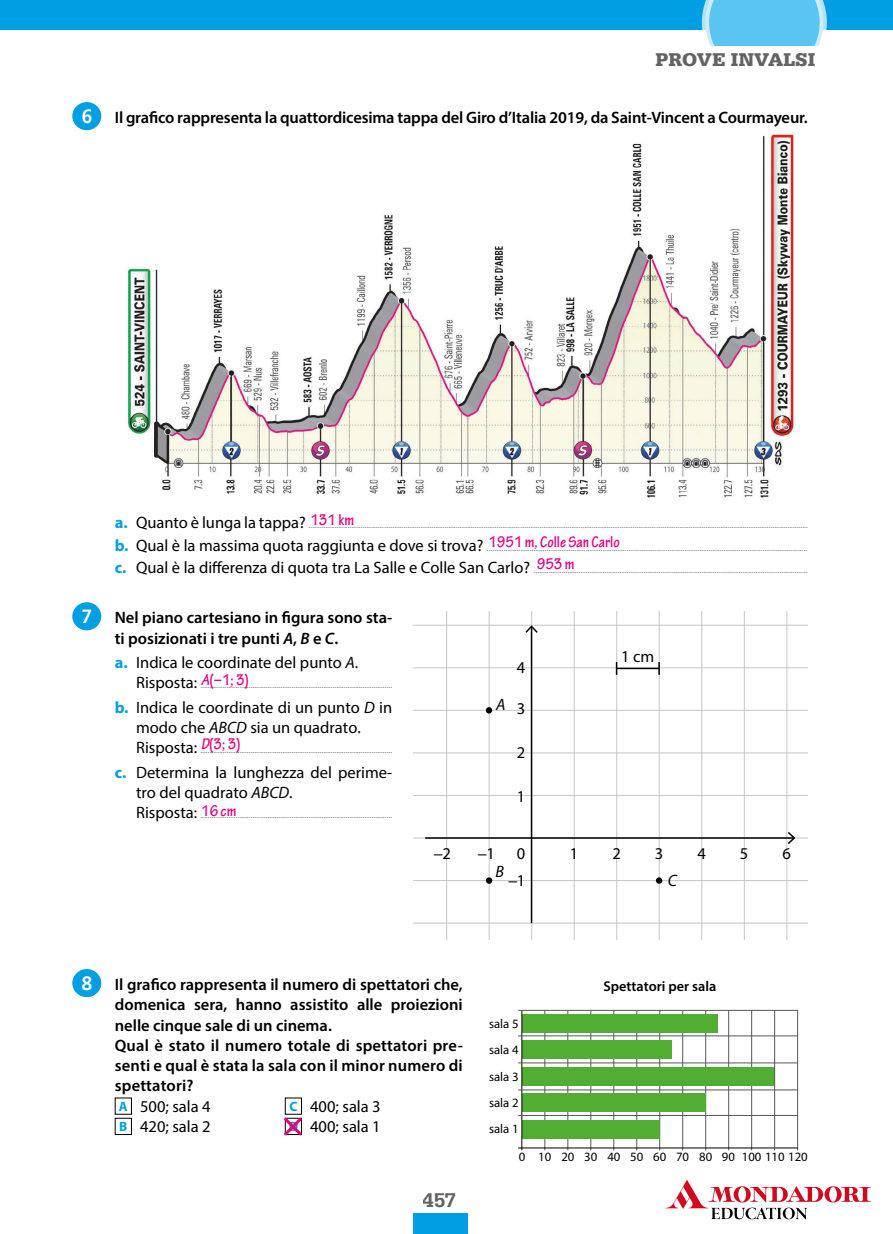
<style>
.page{position:relative;width:893px;height:1234px;background:#fff}
.page>*{position:absolute;margin:0;border:0;box-sizing:border-box;transform-origin:0 0}
.t1{font:700 21px "Serifa Std";color:#646363}
.t2{font:900 19.5px "Serifa Std";letter-spacing:.01em;color:#646363}
.t3{font:600 16.5px/20.2px "Myriad Pro";color:#000}
.t4{font:16.5px/20.2px "Myriad Pro";color:#000}
.t5{font:700 condensed 16.5px/21.9px "Tekton Pro";color:#e6007d;text-align:center}
.t6{font:16.5px "News Gothic";color:#000}
.t7{font:italic 16.5px "Myriad Pro";color:#000}
.t8{font:600 14.25px "Myriad Pro";color:#000}
.t9{font:12.75px/26.2px "Myriad Pro";color:#000}
.t10{font:9px "Myriad Pro";color:#7c7b7b}
.s1{font-family:"Caecilia LT Std";font-weight:800;font-size:19.2px;color:#fff}
.s2{font-weight:700;font-size:16.5px;color:#009fe3}
.s3{font-size:16.5px;color:#000}
.s4{font-style:italic}
.s5{font-weight:700;color:#009fe3}
.s6{font-family:"Myriad Pro"}
.s7{font-weight:700;font-size:13.5px;color:#009fe3}
.s8{font-weight:400}
</style>
<div class="page">
<div style="left:414px;top:1212px;width:54px;height:21px;background:#009fe3"></div>
<div style="left:0;top:0;width:893px;height:30px;background:#009fe3"></div>
<svg style="left:702px;top:0;width:125px;height:45px;background:#69c9f2"></svg>
<hr style="left:0;top:0;width:1px;height:157px;background:#eaf6fe">
<hr style="left:0;top:0;width:1px;height:77px;background:#009fe3">
<div style="left:72px;top:102px;width:29px;height:28px;background:#009fe3;border-radius:50%"></div>
<img style="left:126px;top:133px;width:669px;height:365px">
<div style="left:72px;top:602px;width:29px;height:28px;background:#009fe3;border-radius:50%"></div>
<div style="left:72px;top:968px;width:29px;height:28px;background:#009fe3;border-radius:50%"></div>
<div style="left:285px;top:1097px;width:17px;height:17px;border:1px solid #000"></div>
<hr style="left:751px;top:1009px;width:1px;height:140px;background:#575756">
<hr style="left:728px;top:1009px;width:1px;height:140px;background:#575756">
<hr style="left:682px;top:1009px;width:1px;height:140px;background:#575756">
<hr style="left:705px;top:1009px;width:1px;height:140px;background:#575756">
<hr style="left:636px;top:1009px;width:1px;height:140px;background:#575756">
<hr style="left:659px;top:1009px;width:1px;height:140px;background:#575756">
<hr style="left:544px;top:1009px;width:1px;height:140px;background:#575756">
<hr style="left:567px;top:1009px;width:1px;height:140px;background:#575756">
<hr style="left:590px;top:1009px;width:1px;height:140px;background:#575756">
<hr style="left:613px;top:1009px;width:1px;height:140px;background:#575756">
<div style="left:522px;top:1039px;width:149px;height:19px;background:#52ae32"></div>
<div style="left:522px;top:1066px;width:253px;height:19px;background:#52ae32"></div>
<div style="left:522px;top:1013px;width:196px;height:19px;background:#52ae32"></div>
<div style="left:522px;top:1092px;width:184px;height:19px;background:#52ae32"></div>
<div style="left:522px;top:1119px;width:138px;height:19px;background:#52ae32"></div>
<hr style="left:522px;top:1009px;width:1px;height:140px;background:#000">
<hr style="left:797px;top:1009px;width:1px;height:140px;background:#575756">
<hr style="left:518px;top:1147px;width:280px;height:1px;background:#000">
<hr style="left:774px;top:1009px;width:1px;height:140px;background:#575756">
<hr style="left:518px;top:1035px;width:280px;height:1px;background:#575756">
<hr style="left:518px;top:1062px;width:280px;height:1px;background:#575756">
<hr style="left:518px;top:1089px;width:280px;height:1px;background:#575756">
<hr style="left:518px;top:1114px;width:280px;height:1px;background:#575756">
<hr style="left:518px;top:1009px;width:280px;height:1px;background:#575756">
<hr style="left:414px;top:625px;width:394px;height:1px;background:#c6c6c6">
<hr style="left:414px;top:667px;width:394px;height:1px;background:#c6c6c6">
<hr style="left:414px;top:710px;width:394px;height:1px;background:#c6c6c6">
<hr style="left:414px;top:752px;width:394px;height:1px;background:#c6c6c6">
<hr style="left:414px;top:795px;width:394px;height:1px;background:#c6c6c6">
<hr style="left:414px;top:837px;width:394px;height:1px;background:#c6c6c6">
<hr style="left:414px;top:880px;width:394px;height:1px;background:#c6c6c6">
<hr style="left:414px;top:922px;width:394px;height:1px;background:#c6c6c6">
<hr style="left:446px;top:611px;width:1px;height:328px;background:#c6c6c6">
<hr style="left:489px;top:611px;width:1px;height:328px;background:#c6c6c6">
<hr style="left:531px;top:611px;width:1px;height:328px;background:#c6c6c6">
<hr style="left:574px;top:611px;width:1px;height:328px;background:#c6c6c6">
<hr style="left:616px;top:611px;width:1px;height:328px;background:#c6c6c6">
<hr style="left:659px;top:611px;width:1px;height:328px;background:#c6c6c6">
<hr style="left:701px;top:611px;width:1px;height:328px;background:#c6c6c6">
<hr style="left:744px;top:611px;width:1px;height:328px;background:#c6c6c6">
<hr style="left:787px;top:611px;width:1px;height:328px;background:#c6c6c6">
<hr style="left:531px;top:626px;width:1px;height:296px;background:#000">
<svg style="left:525px;top:625px;width:13px;height:7px"></svg>
<hr style="left:425px;top:837px;width:369px;height:1px;background:#000">
<svg style="left:788px;top:832px;width:7px;height:12px"></svg>
<hr style="left:617px;top:667px;width:42px;height:2px;background:#000">
<svg style="left:616px;top:662px;width:1px;height:12px"></svg>
<svg style="left:658px;top:662px;width:2px;height:12px"></svg>
<svg style="left:656px;top:877px;width:6px;height:6px"></svg>
<svg style="left:486px;top:877px;width:6px;height:6px"></svg>
<svg style="left:486px;top:707px;width:6px;height:6px"></svg>
<svg style="left:284px;top:1114px;width:19px;height:22px"></svg>
<svg style="left:666px;top:1180px;width:205px;height:38px"></svg>
<h2 class="t2" style="left:655px;top:48px;width:161px">PROVE INVALSI</h2>
<h3 class="t3" style="left:82px;top:107px;width:728px"><span class="s1">6</span> Il grafico rappresenta la quattordicesima tappa del Giro d’Italia 2019, da Saint-Vincent a Courmayeur.</h3>
<h3 class="t5" style="left:310px;top:509px;width:45px">131 km</h3>
<p class="t10" style="left:115px;top:519px;width:695px"><span class="s2">a.</span> <span class="s3">Quanto è lunga la tappa?</span> ............................................................................................................................................................................................................................................................................</p>
<p class="t10" style="left:115px;top:542px;width:694px"><span class="s2">b.</span> <span class="s3">Qual è la massima quota raggiunta e dove si trova?</span> ............................................................................................................................................................................</p>
<p class="t10" style="left:115px;top:564px;width:694px"><span class="s2">c.</span> <span class="s3">Qual è la differenza di quota tra La Salle e Colle San Carlo?</span> ...................................................................................................................................................</p>
<h3 class="t3" style="left:115px;top:607px;width:279px;text-indent:-33px"><span class="s1">7</span> Nel piano cartesiano in figura sono sta&shy;ti posizionati i tre punti <span class="s4">A</span>, <span class="s4">B</span> e <span class="s4">C</span>.</h3>
<h3 class="t4" style="left:115px;top:652px;width:245px"><span class="s5">a.</span> Indica le coordinate del punto <span class="s4">A</span>.</h3>
<p class="t10" style="left:136px;top:679px;width:258px"><span class="s3">Risposta:</span> .......................................................................................................</p>
<h3 class="t4" style="left:136px;top:696px;width:258px;text-indent:-21px"><span class="s5">b.</span> Indica le coordinate di un punto <span class="s4">D</span> in modo che <span class="s4">ABCD</span> sia un quadrato.</h3>
<p class="t10" style="left:136px;top:744px;width:258px"><span class="s3">Risposta:</span> .......................................................................................................</p>
<h3 class="t4" style="left:136px;top:761px;width:258px;text-indent:-21px"><span class="s5">c.</span> Determina la lunghezza del perime&shy;tro del quadrato <span class="s4">ABCD</span>.</h3>
<p class="t10" style="left:136px;top:809px;width:258px"><span class="s3">Risposta:</span> .......................................................................................................</p>
<h3 class="t5" style="left:488px;top:531px;width:133px">1951 m, Colle San Carlo<br>953 m</h3>
<h3 class="t4" style="left:621px;top:646px;width:35px">1 cm</h3>
<h3 class="t4" style="left:517px;top:657px;width:10px">4</h3>
<h3 class="t5" style="left:201px;top:669px;width:49px"><span class="s4">A</span>(–1; 3)</h3>
<h3 class="t7" style="left:496px;top:694px;width:11px">A</h3>
<h3 class="t4" style="left:517px;top:697px;width:10px">3</h3>
<h3 class="t4" style="left:517px;top:741px;width:10px">2</h3>
<h3 class="t4" style="left:517px;top:786px;width:10px">1</h3>
<h3 class="t5" style="left:201px;top:733px;width:41px"><span class="s4">D</span>(3; 3)</h3>
<h3 class="t5" style="left:201px;top:799px;width:37px">16 cm</h3>
<h3 class="t6" style="left:434px;top:843px;width:18px">–<span class="s6">2</span></h3>
<h3 class="t6" style="left:478px;top:843px;width:18px">–<span class="s6">1</span></h3>
<h3 class="t4" style="left:570px;top:843px;width:10px">1</h3>
<h3 class="t4" style="left:612px;top:843px;width:10px">2</h3>
<h3 class="t4" style="left:655px;top:843px;width:10px">3</h3>
<h3 class="t4" style="left:697px;top:843px;width:10px">4</h3>
<h3 class="t4" style="left:740px;top:843px;width:10px">5</h3>
<h3 class="t4" style="left:782px;top:843px;width:10px">6</h3>
<h3 class="t7" style="left:496px;top:861px;width:10px">B</h3>
<h3 class="t4" style="left:517px;top:843px;width:10px">0</h3>
<h3 class="t6" style="left:509px;top:870px;width:18px">–<span class="s6">1</span></h3>
<h3 class="t7" style="left:668px;top:870px;width:11px">C</h3>
<p class="t3" style="left:115px;top:973px;width:350px;text-indent:-33px"><span class="s1">8</span> Il grafico rappresenta il numero di spettatori che, domenica sera, hanno assistito alle proiezioni nelle cinque sale di un cinema.<br>Qual è stato il numero totale di spettatori pre&shy;senti e qual è stata la sala con il minor numero di spettatori?<br><span class="s7">A</span> <span class="s8">500; sala 4</span></p>
<h3 class="t4" style="left:289px;top:1095px;width:93px"><span class="s7">C</span> 400; sala 3</h3>
<h3 class="t4" style="left:119px;top:1115px;width:93px"><span class="s7">B</span> 420; sala 2</h3>
<h3 class="t4" style="left:289px;top:1115px;width:94px"><span class="s7">D</span> 400; sala 1</h3>
<h1 class="t1" style="left:423px;top:1187px;width:35px">457</h1>
<h3 class="t9" style="left:489px;top:1010px;width:31px;line-height:25.7px">sala 5 sala 4</h3>
<h3 class="t9" style="left:489px;top:1062px;width:31px;text-align:justify">sala 3 sala 2 sala 1</h3>
<h3 class="t8" style="left:603px;top:977px;width:114px">Spettatori per sala</h3>
<h3 class="t9" style="left:519px;top:1142px;width:290px">0 10 20 30 40 50 60 70 80 90 100 110 120</h3>
</div>
